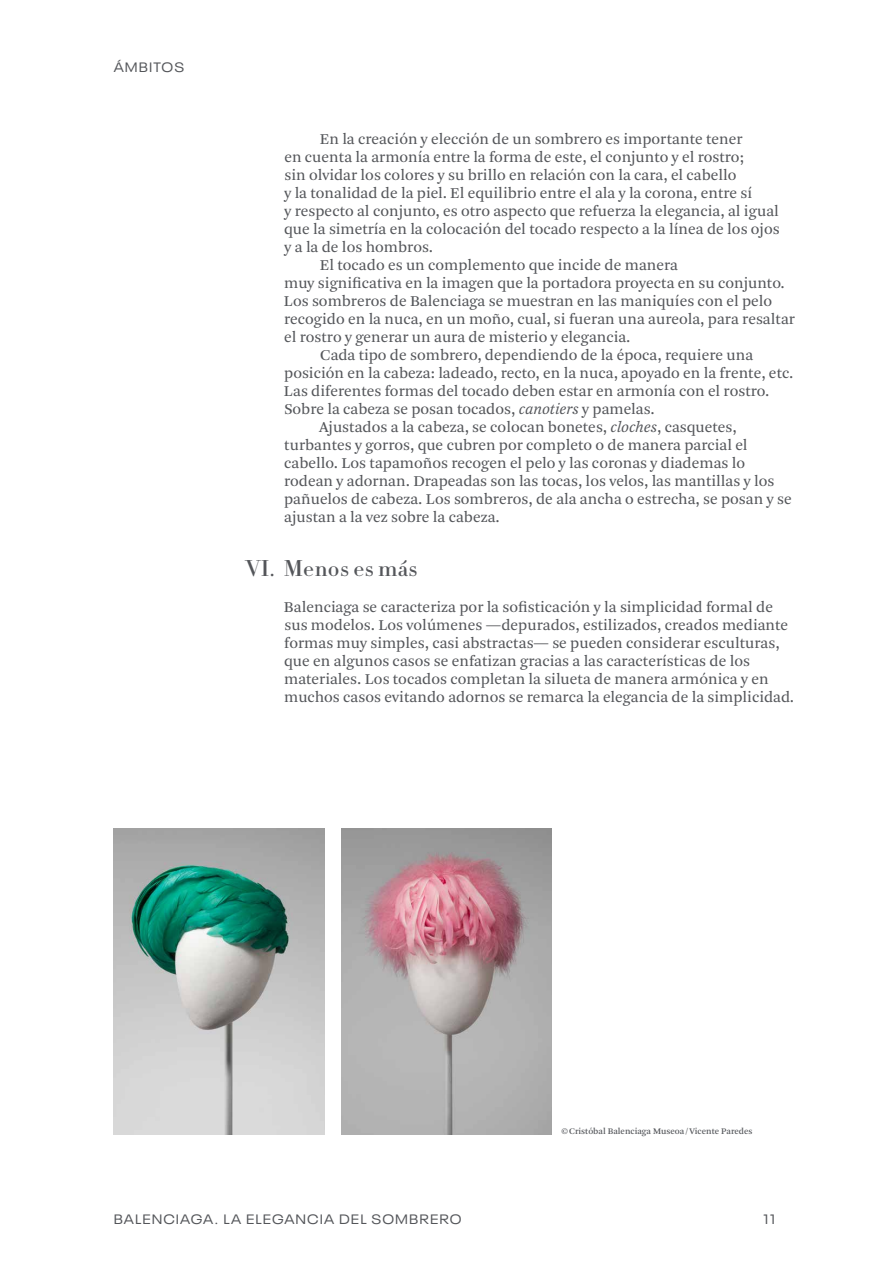
<style>
.page{position:relative;width:893px;height:1276px;background:#fff}
.page>*{position:absolute;margin:0;border:0;box-sizing:border-box;transform-origin:0 0}
.t1{font:500 22.5px "Didot HTF 06";letter-spacing:.02em;color:#54565a}
.t2{font:15.75px/18px "Arnhem Blond";color:#54565a}
.t3{font:expanded 13.5px "Neue Plak";letter-spacing:.08em;color:#54565a}
.t4{font:13.5px "Neue Plak Text";color:#54565a}
.t5{font:9px "Arnhem";color:#54565a}
.s1{font-style:italic}
</style>
<div class="page">
<img style="left:341px;top:828px;width:211px;height:306px">
<img style="left:114px;top:828px;width:211px;height:306px">
<p class="t3" style="left:114px;top:57px;width:72px">ÁMBITOS</p>
<p class="t2" style="left:320px;top:130px;width:424px">En la creación y elección de un sombrero es importante tener</p>
<p class="t2" style="left:284px;top:148px;width:461px">en cuenta la armonía entre la forma de este, el conjunto y el rostro;</p>
<p class="t2" style="left:284px;top:166px;width:453px">sin olvidar los colores y su brillo en relación con la cara, el cabello</p>
<p class="t2" style="left:284px;top:184px;width:469px">y la tonalidad de la piel. El equilibrio entre el ala y la corona, entre sí</p>
<p class="t2" style="left:284px;top:202px;width:496px">y respecto al conjunto, es otro aspecto que refuerza la elegancia, al igual</p>
<p class="t2" style="left:284px;top:220px;width:497px">que la simetría en la colocación del tocado respecto a la línea de los ojos</p>
<p class="t2" style="left:284px;top:238px;width:150px">y a la de los hombros.</p>
<p class="t2" style="left:320px;top:256px;width:360px">El tocado es un complemento que incide de manera</p>
<p class="t2" style="left:284px;top:274px;width:502px">muy significativa en la imagen que la portadora proyecta en su conjunto.</p>
<p class="t2" style="left:284px;top:292px;width:490px">Los sombreros de Balenciaga se muestran en las maniquíes con el pelo</p>
<p class="t2" style="left:284px;top:310px;width:512px">recogido en la nuca, en un moño, cual, si fueran una aureola, para resaltar</p>
<p class="t2" style="left:284px;top:328px;width:348px">el rostro y generar un aura de misterio y elegancia.</p>
<p class="t2" style="left:320px;top:346px;width:435px">Cada tipo de sombrero, dependiendo de la época, requiere una</p>
<p class="t2" style="left:284px;top:364px;width:511px">posición en la cabeza: ladeado, recto, en la nuca, apoyado en la frente, etc.</p>
<p class="t2" style="left:284px;top:382px;width:487px">Las diferentes formas del tocado deben estar en armonía con el rostro.</p>
<p class="t2" style="left:284px;top:400px;width:372px">Sobre la cabeza se posan tocados, <span class="s1">canotiers</span> y pamelas.</p>
<p class="t2" style="left:319px;top:418px;width:419px">Ajustados a la cabeza, se colocan bonetes, <span class="s1">cloches</span>, casquetes,</p>
<p class="t2" style="left:284px;top:436px;width:465px">turbantes y gorros, que cubren por completo o de manera parcial el</p>
<p class="t2" style="left:284px;top:454px;width:462px">cabello. Los tapamoños recogen el pelo y las coronas y diademas lo</p>
<p class="t2" style="left:284px;top:472px;width:492px">rodean y adornan. Drapeadas son las tocas, los velos, las mantillas y los</p>
<p class="t2" style="left:284px;top:490px;width:509px">pañuelos de cabeza. Los sombreros, de ala ancha o estrecha, se posan y se</p>
<p class="t2" style="left:284px;top:508px;width:217px">ajustan a la vez sobre la cabeza.</p>
<h1 class="t1" style="left:246px;top:554px;width:173px">VI. Menos es más</h1>
<p class="t2" style="left:284px;top:598px;width:512px">Balenciaga se caracteriza por la sofisticación y la simplicidad formal de sus modelos. Los volúmenes —depurados, estilizados, creados mediante formas muy simples, casi abstractas— se pueden considerar esculturas, que en algunos casos se enfatizan gracias a las características de los materiales. Los tocados completan la silueta de manera armónica y en muchos casos evitando adornos se remarca la elegancia de la simplicidad.</p>
<p class="t5" style="left:561px;top:1125px;width:193px">©Cristóbal Balenciaga Museoa /Vicente Paredes</p>
<p class="t3" style="left:114px;top:1209px;width:349px">BALENCIAGA. LA ELEGANCIA DEL SOMBRERO</p>
<p class="t4" style="left:762px;top:1208px;width:16px">11</p>
</div>
